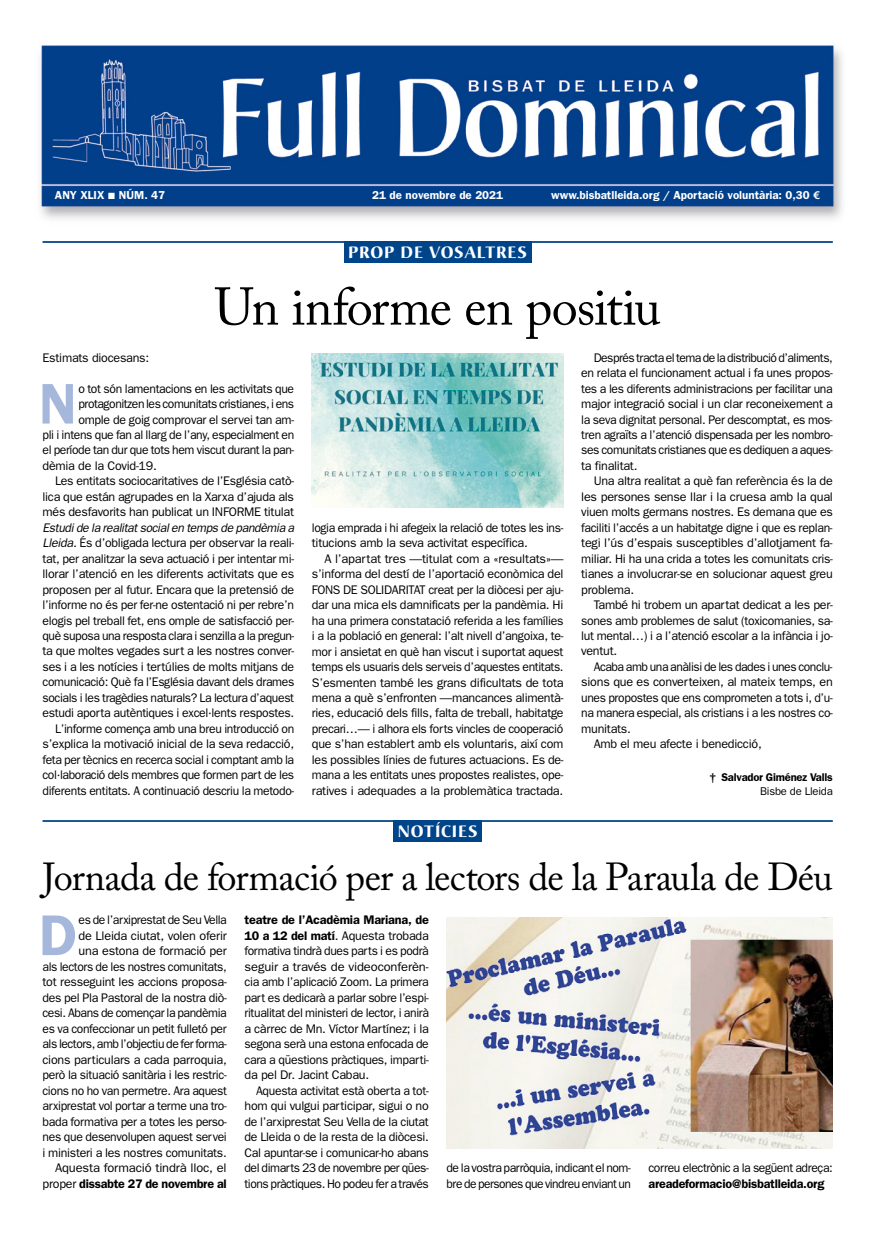
<style>
.page{position:relative;width:886px;height:1241px;background:#fff}
.page>*{position:absolute;margin:0;border:0;box-sizing:border-box;transform-origin:0 0}
.t1{font:600 57.75px "Franklin Gothic";color:#a5b8db}
.t2{font:600 57.5px "Franklin Gothic";color:#a5b8db}
.t3{font:52.5px "Adobe Caslon Pro";letter-spacing:-.025em;color:#000}
.t4{font:38.75px "Adobe Caslon Pro";letter-spacing:-.02em;color:#000}
.t5{font:700 16.25px "Christiana";letter-spacing:.05em;color:#fff}
.t6{font:12.5px/15.5px "Franklin Gothic";letter-spacing:-.025em;color:#000;text-align:justify}
.t7{font:600 12.5px "Franklin Gothic";letter-spacing:-.02em;color:#000}
.t8{font:600 11.5px "Franklin Gothic";color:#fff}
.t9{font:600 11.25px "Franklin Gothic";letter-spacing:-.02em;color:#000}
.t10{font:11.25px "Franklin Gothic";letter-spacing:-.02em;color:#000}
.s1{font-family:"European Pi Three";font-weight:400;font-size:9px}
.s2{font-family:"Euro Sans ITC";font-weight:700}
.s3{font-style:italic}
.s4{font-weight:600}
</style>
<div class="page">
<img style="left:39px;top:45px;width:803px;height:174px">
<div style="left:344px;top:241px;width:187px;height:21px;background:#00448a"></div>
<hr style="left:43px;top:241px;width:790px;height:2px;background:#00448a">
<div style="left:393px;top:820px;width:89px;height:21px;background:#00448a"></div>
<hr style="left:43px;top:820px;width:790px;height:1px;background:#00448a">
<img style="left:446px;top:917px;width:387px;height:230px">
<img style="left:312px;top:353px;width:251px;height:154px">
<p class="t8" style="left:55px;top:188px;width:112px">ANY XLIX <span class="s1">L</span> NÚM. 47</p>
<p class="t8" style="left:372px;top:188px;width:132px">21 de novembre de 2021</p>
<p class="t8" style="left:551px;top:188px;width:271px">www.bisbatlleida.org / Aportació voluntària: 0,30 <span class="s2">E</span></p>
<h3 class="t5" style="left:348px;top:241px;width:180px">PROP DE VOSALTRES</h3>
<h3 class="t3" style="left:214px;top:276px;width:448px">Un informe en positiu</h3>
<p class="t6" style="left:43px;top:349px;width:108px">Estimats diocesans:</p>
<h2 class="t2" style="left:39px;top:370px;width:39px">N</h2>
<p class="t6" style="left:78px;top:380px;width:217px">o tot són lamentacions en les activitats que</p>
<p class="t6" style="left:78px;top:396px;width:217px">protagonitzen les comunitats cristianes, i ens</p>
<p class="t6" style="left:78px;top:411px;width:217px">omple de goig comprovar el servei tan am-</p>
<p class="t6" style="left:43px;top:426px;width:253px">pli i intens que fan al llarg de l’any, especialment en</p>
<p class="t6" style="left:43px;top:442px;width:253px">el període tan dur que tots hem viscut durant la pan-</p>
<p class="t6" style="left:43px;top:457px;width:116px">dèmia de la Covid-19.</p>
<p class="t6" style="left:55px;top:473px;width:240px">Les entitats sociocaritatives de l’Església catò-</p>
<p class="t6" style="left:43px;top:488px;width:253px">lica que están agrupades en la Xarxa d’ajuda als</p>
<p class="t6" style="left:43px;top:504px;width:253px">més desfavorits han publicat un INFORME titulat</p>
<p class="t6" style="left:43px;top:519px;width:253px;text-align:right"><span class="s3">Estudi de la realitat social en temps de pandèmia a Lleida.</span> És d’obligada lectura per observar la reali&shy;tat, per analitzar la seva actuació i per intentar mi&shy;llorar l’atenció en les diferents activitats que es proposen per al futur. Encara que la pretensió de l’informe no és per fer-ne ostentació ni per rebre’n elogis pel treball fet, ens omple de satisfacció per&shy;què suposa una resposta clara i senzilla a la pregun&shy;ta que moltes vegades surt a les nostres conver&shy;ses i a les notícies i tertúlies de molts mitjans de comunicació: Què fa l’Església davant dels drames socials i les tragèdies naturals? La lectura d’aquest estudi aporta autèntiques i excel·lents respostes.<br>L’informe comença amb una breu introducció on s’explica la motivació inicial de la seva redacció, feta per tècnics en recerca social i comptant amb la col·laboració dels membres que formen part de les diferents entitats. A continuació descriu la metodo-</p>
<p class="t6" style="left:312px;top:519px;width:253px">logia emprada i hi afegeix la relació de totes les ins&shy;titucions amb la seva activitat específica.</p>
<p class="t6" style="left:312px;top:550px;width:253px;text-indent:13px">A l’apartat tres —titulat com a «resultats»— s’informa del destí de l’aportació econòmica del FONS DE SOLIDARITAT creat per la diòcesi per aju&shy;dar una mica els damnificats per la pandèmia. Hi ha una primera constatació referida a les famílies i a la població en general: l’alt nivell d’angoixa, te&shy;mor i ansietat en què han viscut i suportat aquest temps els usuaris dels serveis d’aquestes entitats.<br>S’esmenten també les grans dificultats de tota mena a què s’enfronten —mancances alimentà&shy;ries, educació dels fills, falta de treball, habitatge precari…— i alhora els forts vincles de cooperació que s’han establert amb els voluntaris, així com les possibles línies de futures actuacions. Es de&shy;mana a les entitats unes propostes realistes, ope&shy;ratives i adequades a la problemàtica tractada.</p>
<p class="t6" style="left:581px;top:349px;width:253px;text-indent:13px">Després tracta el tema de la distribució d’aliments, en relata el funcionament actual i fa unes propos&shy;tes a les diferents administracions per facilitar una major integració social i un clar reconeixement a la seva dignitat personal. Per descomptat, es mos&shy;tren agraïts a l’atenció dispensada per les nombro&shy;ses comunitats cristianes que es dediquen a aques&shy;ta finalitat.</p>
<p class="t6" style="left:581px;top:473px;width:253px;text-indent:12px">Una altra realitat a què fan referència és la de les persones sense llar i la cruesa amb la qual viuen molts germans nostres. Es demana que es faciliti l’accés a un habitatge digne i que es replan&shy;tegi l’ús d’espais susceptibles d’allotjament fa&shy;miliar. Hi ha una crida a totes les comunitats cris&shy;tianes a involucrar-se en solucionar aquest greu problema.</p>
<p class="t6" style="left:581px;top:596px;width:253px;text-indent:12px">També hi trobem un apartat dedicat a les per&shy;sones amb problemes de salut (toxicomanies, sa&shy;lut mental…) i a l’atenció escolar a la infància i jo&shy;ventut.</p>
<p class="t6" style="left:594px;top:658px;width:240px">Acaba amb una anàlisi de les dades i unes conclu-</p>
<p class="t6" style="left:581px;top:674px;width:253px">sions que es converteixen, al mateix temps, en</p>
<p class="t6" style="left:581px;top:689px;width:253px">unes propostes que ens comprometen a tots i, d’u-</p>
<p class="t6" style="left:581px;top:705px;width:253px">na manera especial, als cristians i a les nostres co-</p>
<p class="t6" style="left:581px;top:720px;width:51px">munitats.</p>
<p class="t6" style="left:594px;top:735px;width:169px">Amb el meu afecte i benedicció,</p>
<p class="t9" style="left:709px;top:770px;width:125px">† Salvador Giménez Valls</p>
<p class="t10" style="left:760px;top:784px;width:74px">Bisbe de Lleida</p>
<h3 class="t5" style="left:398px;top:820px;width:81px">NOTÍCIES</h3>
<h3 class="t4" style="left:43px;top:854px;width:792px">Jornada de formació per a lectors de la Paraula de Déu</h3>
<p class="t6" style="left:244px;top:911px;width:186px"><span class="s4">teatre de l’Acadèmia Mariana, de 10 a 12 del matí</span>. Aquesta trobada formativa tindrà dues parts i es podrà seguir a través de videoconferèn&shy;cia amb l’aplicació Zoom. La primera part es dedicarà a parlar sobre l’espi&shy;ritualitat del ministeri de lector, i anirà a càrrec de Mn. Víctor Martínez; i la segona serà una estona enfocada de cara a qüestions pràctiques, imparti&shy;da pel Dr. Jacint Cabau.</p>
<p class="t6" style="left:244px;top:1082px;width:186px;text-indent:12px">Aquesta activitat està oberta a tot&shy;hom qui vulgui participar, sigui o no de l’arxiprestat Seu Vella de la ciutat de Lleida o de la resta de la diòcesi.<br>Cal apuntar-se i comunicar-ho abans del dimarts 23 de novembre per qües&shy;tions pràctiques. Ho podeu fer a través</p>
<p class="t6" style="left:43px;top:911px;width:186px;text-align:right">es de l’arxiprestat de Seu Vella<br>de Lleida ciutat, volen oferir<br>una estona de formació per<br>als lectors de les nostres comunitats, tot resseguint les accions proposa&shy;des pel Pla Pastoral de la nostra diò&shy;cesi. Abans de començar la pandèmia es va confeccionar un petit fulletó per als lectors, amb l’objectiu de fer forma&shy;cions particulars a cada parroquia, però la situació sanitària i les restric&shy;cions no ho van permetre. Ara aquest arxiprestat vol portar a terme una tro&shy;bada formativa per a totes les perso&shy;nes que desenvolupen aquest servei i ministeri a les nostres comunitats.<br>Aquesta formació tindrà lloc, el proper <span class="s4">dissabte 27 de novembre al</span></p>
<h1 class="t1" style="left:39px;top:901px;width:40px">D</h1>
<p class="t6" style="left:446px;top:1159px;width:186px">de la vostra parròquia, indicant el nom&shy;bre de persones que vindreu enviant un</p>
<p class="t6" style="left:648px;top:1159px;width:186px">correu electrònic a la següent adreça:</p>
<p class="t7" style="left:648px;top:1175px;width:177px">areadeformacio@bisbatlleida.org</p>
</div>
